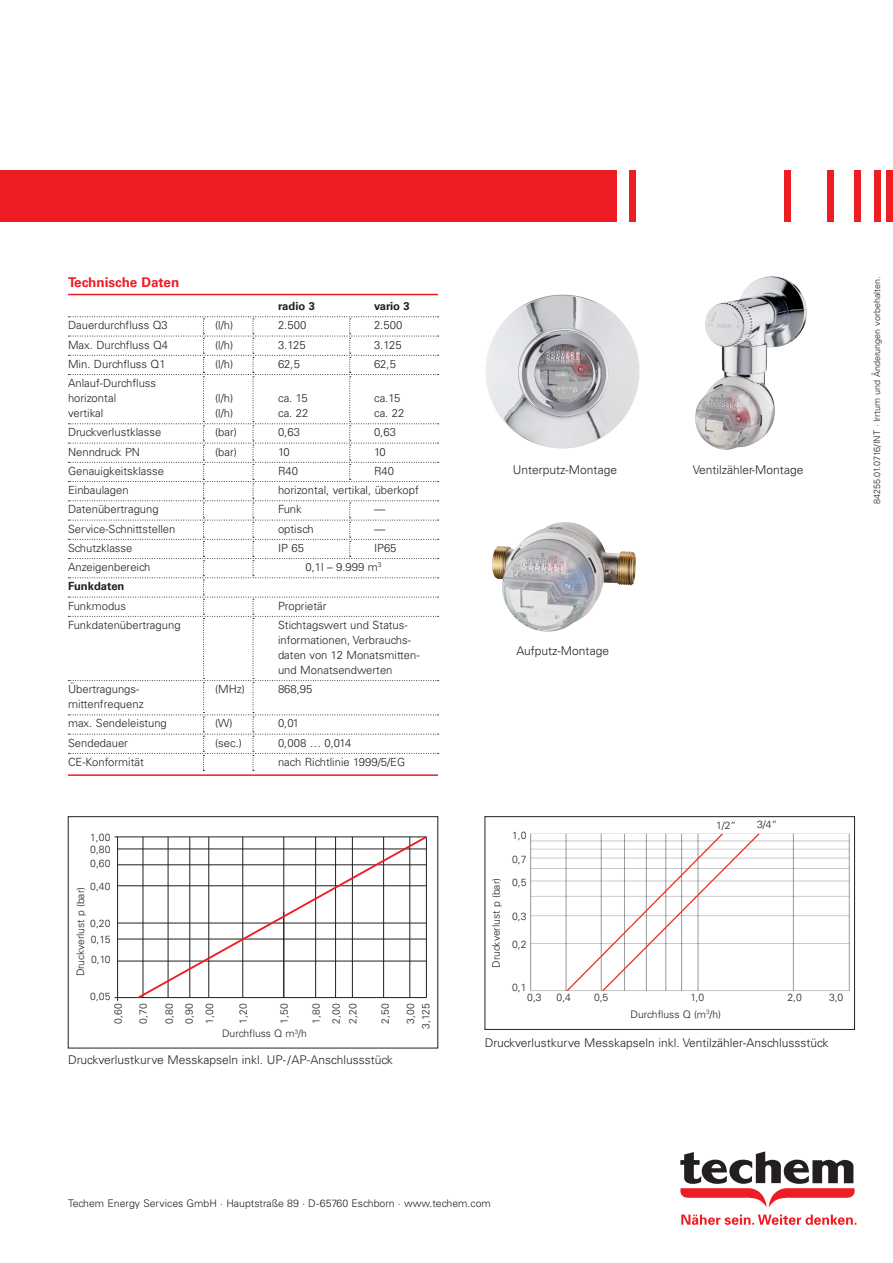
<style>
.page{position:relative;width:893px;height:1263px;background:#fff}
.page>*{position:absolute;margin:0;border:0;box-sizing:border-box;transform-origin:0 0}
.t1{font:700 13.5px "Univers";color:#ee1d23}
.t2{font:300 12px "Univers";color:#231f20}
.t3{font:300 11.25px/15px "Univers";color:#231f20}
.t4{font:700 11.25px "Univers";color:#231f20}
.t5{font:300 10.5px "Univers";color:#231f20}
.t6{font:300 10.35px "Univers";color:#231f20}
.t7{font:300 9px "Univers";color:#231f20}
</style>
<div class="page">
<div style="left:887px;top:170px;width:6px;height:51px;background:#ee1d23"></div>
<div style="left:0;top:170px;width:617px;height:51px;background:#ee1d23"></div>
<div style="left:629px;top:170px;width:7px;height:51px;background:#ee1d23"></div>
<div style="left:784px;top:170px;width:7px;height:51px;background:#ee1d23"></div>
<div style="left:827px;top:170px;width:6px;height:51px;background:#ee1d23"></div>
<div style="left:855px;top:170px;width:6px;height:51px;background:#ee1d23"></div>
<div style="left:874px;top:170px;width:6px;height:51px;background:#ee1d23"></div>
<svg style="left:680px;top:1151px;width:175px;height:56px"></svg>
<svg style="left:681px;top:1214px;width:175px;height:11px"></svg>
<hr style="left:68px;top:294px;width:370px;height:1px;background:#ee1d23">
<hr style="left:68px;top:774px;width:370px;height:2px;background:#ee1d23">
<svg style="left:68px;top:316px;width:371px;height:455px"></svg>
<div style="left:68px;top:816px;width:370px;height:232px;border:1px solid #231f20"></div>
<hr style="left:115px;top:997px;width:311px;height:1px;background:#231f20">
<hr style="left:117px;top:837px;width:1px;height:164px;background:#231f20">
<hr style="left:115px;top:837px;width:311px;height:1px;background:#231f20">
<hr style="left:117px;top:961px;width:309px;height:1px;background:#231f20">
<hr style="left:117px;top:939px;width:309px;height:1px;background:#231f20">
<hr style="left:117px;top:923px;width:309px;height:1px;background:#231f20">
<hr style="left:117px;top:885px;width:309px;height:1px;background:#231f20">
<hr style="left:117px;top:864px;width:309px;height:1px;background:#231f20">
<hr style="left:117px;top:849px;width:309px;height:1px;background:#231f20">
<svg style="left:136px;top:836px;width:291px;height:163px"></svg>
<img style="left:485px;top:294px;width:155px;height:154px">
<img style="left:492px;top:522px;width:144px;height:109px">
<img style="left:695px;top:282px;width:112px;height:168px">
<div style="left:485px;top:816px;width:370px;height:213px;border:1px solid #231f20"></div>
<img style="left:530px;top:833px;width:320px;height:158px">
<p class="t1" style="left:68px;top:274px;width:113px">Technische Daten</p>
<p class="t4" style="left:278px;top:299px;width:38px">radio 3</p>
<p class="t4" style="left:374px;top:299px;width:37px">vario 3</p>
<p class="t3" style="left:68px;top:318px;width:101px">Dauerdurchfluss Q3</p>
<p class="t3" style="left:215px;top:318px;width:20px">(l/h)</p>
<p class="t3" style="left:278px;top:318px;width:30px">2.500</p>
<p class="t3" style="left:374px;top:318px;width:30px">2.500</p>
<p class="t3" style="left:68px;top:337px;width:102px">Max. Durchfluss Q4</p>
<p class="t3" style="left:215px;top:337px;width:20px">(l/h)</p>
<p class="t3" style="left:278px;top:337px;width:29px">3.125</p>
<p class="t3" style="left:374px;top:337px;width:29px">3.125</p>
<p class="t3" style="left:68px;top:356px;width:99px">Min. Durchfluss Q1</p>
<p class="t3" style="left:215px;top:356px;width:20px">(l/h)</p>
<p class="t3" style="left:278px;top:356px;width:23px">62,5</p>
<p class="t3" style="left:374px;top:356px;width:23px">62,5</p>
<p class="t3" style="left:68px;top:376px;width:90px">Anlauf-Durchfluss horizontal</p>
<p class="t3" style="left:215px;top:391px;width:20px">(l/h)</p>
<p class="t3" style="left:278px;top:391px;width:31px">ca. 15</p>
<p class="t3" style="left:374px;top:391px;width:28px">ca.15</p>
<p class="t3" style="left:68px;top:406px;width:37px">vertikal</p>
<p class="t3" style="left:215px;top:406px;width:20px">(l/h)</p>
<p class="t3" style="left:278px;top:406px;width:32px">ca. 22</p>
<p class="t3" style="left:374px;top:406px;width:32px">ca. 22</p>
<p class="t3" style="left:68px;top:425px;width:95px">Druckverlustklasse</p>
<p class="t3" style="left:215px;top:425px;width:23px">(bar)</p>
<p class="t3" style="left:278px;top:425px;width:23px">0,63</p>
<p class="t3" style="left:374px;top:425px;width:23px">0,63</p>
<p class="t3" style="left:68px;top:444px;width:73px">Nenndruck PN</p>
<p class="t3" style="left:215px;top:444px;width:23px">(bar)</p>
<p class="t3" style="left:278px;top:444px;width:13px">10</p>
<p class="t3" style="left:374px;top:444px;width:13px">10</p>
<p class="t3" style="left:68px;top:463px;width:98px">Genauigkeitsklasse</p>
<p class="t3" style="left:278px;top:463px;width:22px">R40</p>
<p class="t3" style="left:374px;top:463px;width:22px">R40</p>
<p class="t3" style="left:68px;top:483px;width:62px">Einbaulagen</p>
<p class="t3" style="left:278px;top:483px;width:142px">horizontal, vertikal, überkopf</p>
<p class="t3" style="left:68px;top:502px;width:92px">Datenübertragung</p>
<p class="t3" style="left:278px;top:502px;width:25px">Funk</p>
<p class="t3" style="left:374px;top:502px;width:13px">—</p>
<p class="t3" style="left:68px;top:521px;width:109px">Service-Schnittstellen</p>
<p class="t3" style="left:278px;top:521px;width:37px">optisch</p>
<p class="t3" style="left:374px;top:521px;width:13px">—</p>
<p class="t3" style="left:68px;top:540px;width:66px">Schutzklasse</p>
<p class="t3" style="left:278px;top:540px;width:27px">IP 65</p>
<p class="t3" style="left:374px;top:540px;width:24px">IP65</p>
<p class="t3" style="left:68px;top:560px;width:84px">Anzeigenbereich</p>
<p class="t3" style="left:306px;top:560px;width:77px">0,1l – 9.999 m<sup>3</sup></p>
<p class="t4" style="left:68px;top:580px;width:58px">Funkdaten</p>
<p class="t3" style="left:68px;top:598px;width:60px">Funkmodus</p>
<p class="t3" style="left:278px;top:598px;width:50px">Proprietär</p>
<p class="t3" style="left:68px;top:617px;width:114px">Funkdatenübertragung</p>
<p class="t3" style="left:278px;top:617px;width:143px">Stichtagswert und Status&shy;informationen, Verbrauchs&shy;daten von 12 Monatsmitten&shy;und Monatsendwerten</p>
<p class="t3" style="left:68px;top:682px;width:73px">Übertragungs-</p>
<p class="t3" style="left:215px;top:682px;width:31px">(MHz)</p>
<p class="t3" style="left:278px;top:682px;width:36px">868,95</p>
<p class="t3" style="left:68px;top:697px;width:77px">mittenfrequenz</p>
<p class="t3" style="left:68px;top:716px;width:100px">max. Sendeleistung</p>
<p class="t3" style="left:215px;top:716px;width:19px">(W)</p>
<p class="t3" style="left:278px;top:716px;width:23px">0,01</p>
<p class="t3" style="left:68px;top:735px;width:62px">Sendedauer</p>
<p class="t3" style="left:215px;top:735px;width:28px">(sec.)</p>
<p class="t3" style="left:278px;top:735px;width:75px">0,008 … 0,014</p>
<p class="t3" style="left:68px;top:754px;width:77px">CE-Konformität</p>
<p class="t3" style="left:278px;top:754px;width:129px">nach Richtlinie 1999/5/EG</p>
<p class="t6" style="left:90px;top:831px;width:22px">1,00</p>
<p class="t6" style="left:90px;top:843px;width:22px">0,80</p>
<p class="t6" style="left:90px;top:857px;width:22px">0,60</p>
<p class="t6" style="left:90px;top:880px;width:22px">0,40</p>
<p class="t6" style="left:74px;top:976px;width:91px;rotate:-90deg">Druckverlust p (bar)</p>
<p class="t6" style="left:90px;top:917px;width:22px">0,20</p>
<p class="t6" style="left:91px;top:933px;width:21px">0,15</p>
<p class="t6" style="left:91px;top:953px;width:21px">0,10</p>
<p class="t6" style="left:90px;top:990px;width:22px">0,05</p>
<p class="t6" style="left:112px;top:1024px;width:22px;rotate:-90deg">0,60</p>
<p class="t6" style="left:137px;top:1024px;width:22px;rotate:-90deg">0,70</p>
<p class="t6" style="left:163px;top:1024px;width:22px;rotate:-90deg">0,80</p>
<p class="t6" style="left:183px;top:1024px;width:22px;rotate:-90deg">0,90</p>
<p class="t6" style="left:203px;top:1024px;width:22px;rotate:-90deg">1,00</p>
<p class="t6" style="left:237px;top:1024px;width:22px;rotate:-90deg">1,20</p>
<p class="t6" style="left:278px;top:1024px;width:22px;rotate:-90deg">1,50</p>
<p class="t6" style="left:310px;top:1024px;width:22px;rotate:-90deg">1,80</p>
<p class="t6" style="left:330px;top:1024px;width:22px;rotate:-90deg">2,00</p>
<p class="t6" style="left:346px;top:1024px;width:22px;rotate:-90deg">2,20</p>
<p class="t6" style="left:379px;top:1024px;width:22px;rotate:-90deg">2,50</p>
<p class="t6" style="left:404px;top:1024px;width:22px;rotate:-90deg">3,00</p>
<p class="t6" style="left:419px;top:1029px;width:27px;rotate:-90deg">3,125</p>
<p class="t6" style="left:222px;top:1027px;width:86px">Durchfluss Q m<sup>3</sup>/h</p>
<p class="t2" style="left:68px;top:1052px;width:326px">Druckverlustkurve Messkapseln inkl. UP-/AP-Anschlussstück</p>
<p class="t2" style="left:513px;top:463px;width:106px">Unterputz-Montage</p>
<p class="t2" style="left:517px;top:644px;width:94px">Aufputz-Montage</p>
<p class="t2" style="left:693px;top:463px;width:112px">Ventilzähler-Montage</p>
<p class="t7" style="left:871px;top:504px;width:229px;rotate:-90deg">84255.01.0716/INT · Irrtum und Änderungen vorbehalten.</p>
<p class="t6" style="left:490px;top:968px;width:91px;rotate:-90deg">Druckverlust p (bar)</p>
<p class="t6" style="left:716px;top:819px;width:22px">1/2“</p>
<p class="t6" style="left:757px;top:818px;width:22px">3/4“</p>
<p class="t6" style="left:512px;top:829px;width:16px">1,0</p>
<p class="t6" style="left:512px;top:853px;width:16px">0,7</p>
<p class="t6" style="left:512px;top:876px;width:16px">0,5</p>
<p class="t6" style="left:512px;top:910px;width:16px">0,3</p>
<p class="t6" style="left:512px;top:938px;width:16px">0,2</p>
<p class="t6" style="left:512px;top:981px;width:16px">0,1</p>
<p class="t6" style="left:527px;top:991px;width:16px">0,3</p>
<p class="t6" style="left:557px;top:991px;width:16px">0,4</p>
<p class="t6" style="left:594px;top:991px;width:16px">0,5</p>
<p class="t6" style="left:690px;top:991px;width:15px">1,0</p>
<p class="t6" style="left:787px;top:991px;width:16px">2,0</p>
<p class="t6" style="left:829px;top:991px;width:16px">3,0</p>
<p class="t6" style="left:631px;top:1008px;width:92px">Durchfluss Q (m<sup>3</sup>/h)</p>
<p class="t2" style="left:485px;top:1035px;width:345px">Druckverlustkurve Messkapseln inkl. Ventilzähler-Anschlussstück</p>
<p class="t5" style="left:68px;top:1197px;width:424px">Techem Energy Services GmbH · Hauptstraße 89 · D-65760 Eschborn · www.techem.com</p>
</div>
